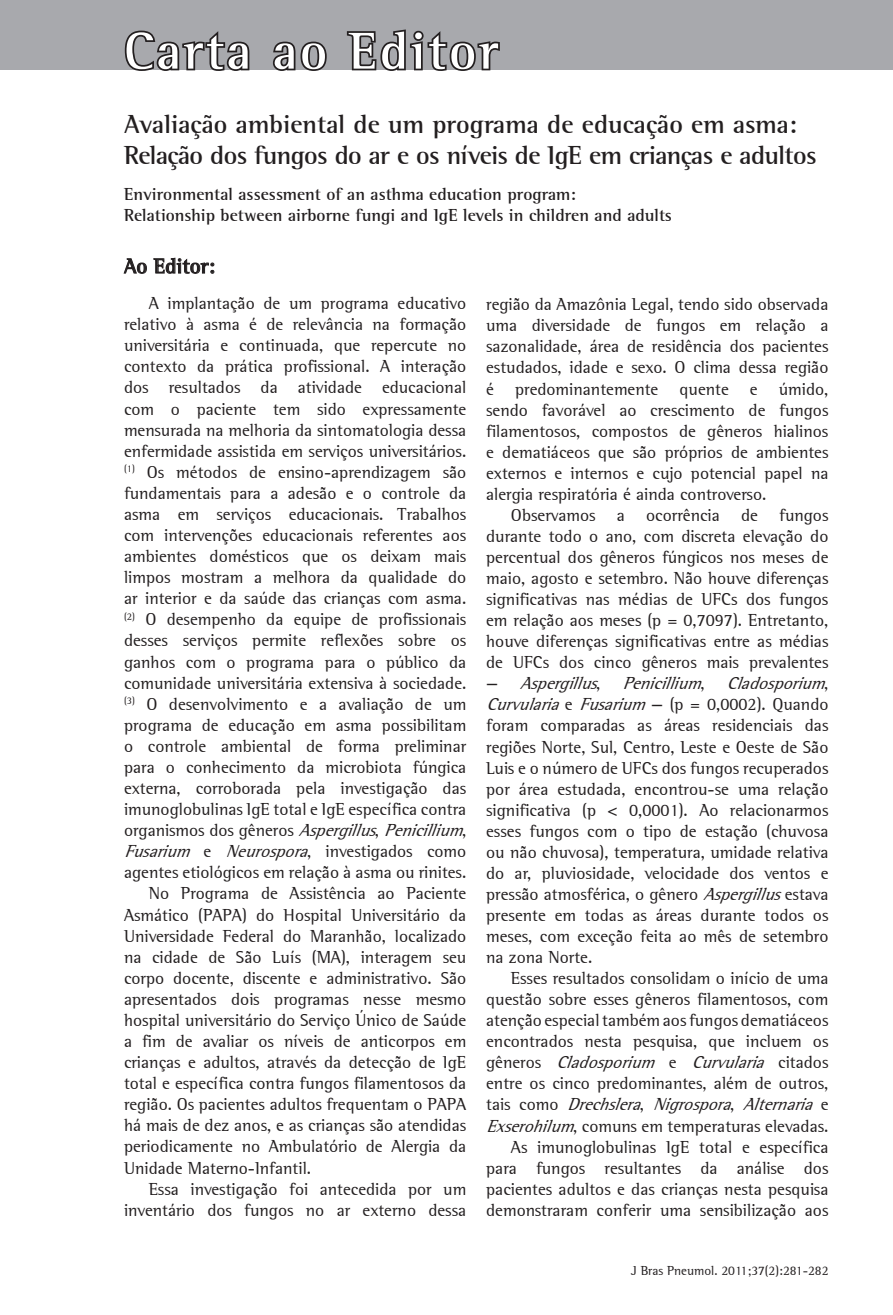
<style>
.page{position:relative;width:893px;height:1315px;background:#fff}
.page>*{position:absolute;margin:0;border:0;box-sizing:border-box;transform-origin:0 0}
.capítulo{font:700 52.5px "Libre Semi Serif S Si";letter-spacing:.05em;color:#fff}
.Título___1o_idioma{font:700 26.25px/31.5px "Libre Semi Serif S Si";letter-spacing:-.025em;color:#231f20}
.Sub_título___1o_níve{font:700 21px "Libre Semi Serif S Si";color:#231f20}
.Corpo{font:17.5px/21px "Libre Semi Serif S Si";color:#231f20;text-align:justify}
.Título___2o_idioma{font:700 17.5px/21px "Libre Semi Serif S Si";color:#231f20}
.Corpo-2{font:italic 17.5px "Libre Semi Serif S Si";color:#231f20}
.rodapé{font:13.12px "Libre Semi Serif S Si";color:#231f20}
.s1{font-style:italic}
.s2{font-style:normal}
</style>
<div class="page">
<div style="left:0;top:0;width:893px;height:70px;background:#a8a9ad"></div>
<svg style="left:124px;top:258px;width:23px;height:16px"></svg>
<svg style="left:153px;top:258px;width:61px;height:16px"></svg>
<svg style="left:124px;top:30px;width:126px;height:41px"></svg>
<svg style="left:273px;top:41px;width:54px;height:30px"></svg>
<svg style="left:346px;top:29px;width:154px;height:42px"></svg>
<p class="capítulo" style="left:124px;top:19px;width:376px">Carta ao Editor</p>
<p class="Título___1o_idioma" style="left:124px;top:108px;width:694px">Avaliação ambiental de um programa de educação em asma:<br>Relação dos fungos do ar e os níveis de IgE em crianças e adultos</p>
<p class="Título___2o_idioma" style="left:124px;top:184px;width:549px">Environmental assessment of an asthma education program:<br>Relationship between airborne fungi and IgE levels in children and adults</p>
<p class="Sub_título___1o_níve" style="left:124px;top:253px;width:93px">Ao Editor:</p>
<p class="Corpo" style="left:124px;top:293px;width:347px;text-align:left;text-indent:25px">A implantação de um programa educativo relativo à asma é de relevância na formação universitária e continuada, que repercute no contexto da prática profissional. A interação dos resultados da atividade educacional com o paciente tem sido expressamente mensurada na melhoria da sintomatologia dessa enfermidade assistida em serviços universitários. <sup>(1)</sup> Os métodos de ensino-aprendizagem são fundamentais para a adesão e o controle da asma em serviços educacionais. Trabalhos com intervenções educacionais referentes aos ambientes domésticos que os deixam mais limpos mostram a melhora da qualidade do ar interior e da saúde das crianças com asma. <sup>(2)</sup> O desempenho da equipe de profissionais desses serviços permite reflexões sobre os ganhos com o programa para o público da comunidade universitária extensiva à sociedade. <sup>(3)</sup> O desenvolvimento e a avaliação de um programa de educação em asma possibilitam o controle ambiental de forma preliminar para o conhecimento da microbiota fúngica externa, corroborada pela investigação das imunoglobulinas IgE total e IgE específica contra o r g a n i s m o s d o s g ê n e r o s <span class="s1">Aspergillus</span>, <span class="s1">Penicillium</span>, <span class="s1">Fusarium</span> e <span class="s1">Neurospora</span>, i n v e s t i g a d o s c o m o agentes etiológicos em relação à asma ou rinites.</p>
<p class="Corpo" style="left:124px;top:883px;width:344px;text-indent:25px">No Programa de Assistência ao Paciente Asmático (PAPA) do Hospital Universitário da Universidade Federal do Maranhão, localizado na cidade de São Luís (MA), interagem seu corpo docente, discente e administrativo. São apresentados dois programas nesse mesmo hospital universitário do Serviço Único de Saúde a fim de avaliar os níveis de anticorpos em crianças e adultos, através da detecção de IgE total e específica contra fungos filamentosos da região. Os pacientes adultos frequentam o PAPA há mais de dez anos, e as crianças são atendidas periodicamente no Ambulatório de Alergia da Unidade Materno-Infantil.</p>
<p class="Corpo" style="left:124px;top:1178px;width:344px;text-align:right">Essa investigação foi antecedida por um inventário dos fungos no ar externo dessa</p>
<p class="Corpo" style="left:486px;top:294px;width:344px">região da Amazônia Legal, tendo sido observada uma diversidade de fungos em relação a sazonalidade, área de residência dos pacientes estudados, idade e sexo. O clima dessa região é predominantemente quente e úmido, sendo favorável ao crescimento de fungos filamentosos, compostos de gêneros hialinos e dematiáceos que são próprios de ambientes externos e internos e cujo potencial papel na alergia respiratória é ainda controverso.</p>
<p class="Corpo" style="left:486px;top:504px;width:344px;text-indent:25px">Observamos a ocorrência de fungos durante todo o ano, com discreta elevação do percentual dos gêneros fúngicos nos meses de maio, agosto e setembro. Não houve diferenças significativas nas médias de UFCs dos fungos em relação aos meses (p = 0,7097). Entretanto, houve diferenças significativas entre as médias de UFCs dos cinco gêneros mais prevalentes</p>
<p class="Corpo-2" style="left:486px;top:673px;width:119px"><span class="s2">—</span> Aspergillus<span class="s2">,</span></p>
<p class="Corpo-2" style="left:622px;top:673px;width:87px">Penicillium<span class="s2">,</span></p>
<p class="Corpo" style="left:486px;top:673px;width:347px;text-align:left;text-indent:240px"><span class="s1">Cladosporium</span>, <span class="s1">Curvularia</span>e <span class="s1">Fusarium</span>— ( p = 0 , 0 0 0 2 ) . Q u a n d o foram comparadas as áreas residenciais das regiões Norte, Sul, Centro, Leste e Oeste de São Luis e o número de UFCs dos fungos recuperados por área estudada, encontrou-se uma relação significativa (p &lt; 0,0001). Ao relacionarmos esses fungos com o tipo de estação (chuvosa ou não chuvosa), temperatura, umidade relativa do ar, pluviosidade, velocidade dos ventos e pressão atmosférica, o gênero <span class="s1">Aspergillus</span>estava presente em todas as áreas durante todos os meses, com exceção feita ao mês de setembro na zona Norte.</p>
<p class="Corpo" style="left:486px;top:967px;width:344px;text-indent:25px">Esses resultados consolidam o início de uma questão sobre esses gêneros filamentosos, com atenção especial também aos fungos dematiáceos encontrados nesta pesquisa, que incluem os g ê n e r o s <span class="s1">Cladosporium</span> e <span class="s1">Curvularia</span> c i t a d o s entre os cinco predominantes, além de outros, t a i s c o m o <span class="s1">Drechslera</span>, <span class="s1">Nigrospora</span>, <span class="s1">Alternaria</span> e <span class="s1">Exserohilum</span>, comuns em temperaturas elevadas.</p>
<p class="Corpo" style="left:486px;top:1136px;width:344px;text-indent:25px">As imunoglobulinas IgE total e específica para fungos resultantes da análise dos pacientes adultos e das crianças nesta pesquisa demonstraram conferir uma sensibilização aos</p>
<p class="rodapé" style="left:631px;top:1263px;width:199px">J Bras Pneumol. 2011;37(2):281-282</p>
</div>
